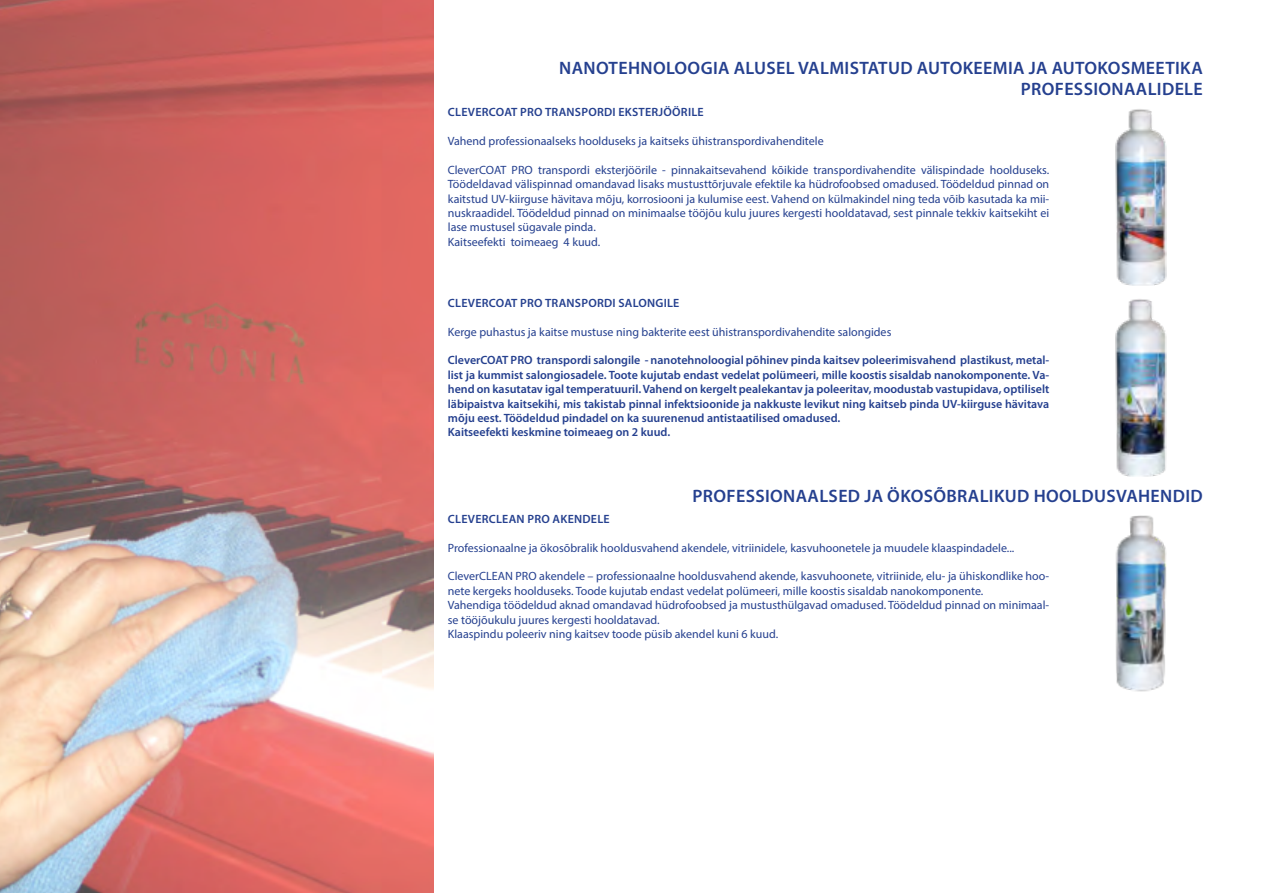
<style>
.page{position:relative;width:1263px;height:893px;background:#fff}
.page>*{position:absolute;margin:0;border:0;box-sizing:border-box;transform-origin:0 0}
.t1{font:600 18px/21.6px "Myriad Pro";letter-spacing:.02em;color:#25408f;text-align:right}
.t2{font:12px/14.4px "Myriad Pro";color:#25408f}
.t3{font:600 12px/14.4px "Myriad Pro";color:#25408f}
.t4{font:600 12px "Myriad Pro";letter-spacing:.02em;color:#25408f}
</style>
<div class="page">
<img style="left:0;top:0;width:434px;height:893px">
<img style="left:1115px;top:109px;width:51px;height:177px">
<img style="left:1115px;top:299px;width:51px;height:177px">
<img style="left:1115px;top:515px;width:51px;height:177px">
<h1 class="t1" style="left:559px;top:56px;width:645px">NANOTEHNOLOOGIA ALUSEL VALMISTATUD AUTOKEEMIA JA AUTOKOSMEETIKA<br>PROFESSIONAALIDELE</h1>
<p class="t4" style="left:448px;top:104px;width:257px">CLEVERCOAT PRO TRANSPORDI EKSTERJÖÖRILE</p>
<p class="t2" style="left:448px;top:133px;width:377px">Vahend professionaalseks hoolduseks ja kaitseks ühistranspordivahenditele</p>
<p class="t2" style="left:448px;top:162px;width:603px">CleverCOAT PRO transpordi eksterjöörile - pinnakaitsevahend kõikide transpordivahendite välispindade hoolduseks.<br>Töödeldavad välispinnad omandavad lisaks mustusttõrjuvale efektile ka hüdrofoobsed omadused. Töödeldud pinnad on kaitstud UV-kiirguse hävitava mõju, korrosiooni ja kulumise eest. Vahend on külmakindel ning teda võib kasutada ka mii&shy;nuskraadidel. Töödeldud pinnad on minimaalse tööjõu kulu juures kergesti hooldatavad, sest pinnale tekkiv kaitsekiht ei lase mustusel sügavale pinda.<br>Kaitseefekti toimeaeg 4 kuud.</p>
<p class="t4" style="left:448px;top:295px;width:233px">CLEVERCOAT PRO TRANSPORDI SALONGILE</p>
<p class="t2" style="left:448px;top:324px;width:445px">Kerge puhastus ja kaitse mustuse ning bakterite eest ühistranspordivahendite salongides</p>
<p class="t3" style="left:448px;top:353px;width:603px">CleverCOAT PRO transpordi salongile - nanotehnoloogial põhinev pinda kaitsev poleerimisvahend plastikust, metal&shy;list ja kummist salongiosadele. Toote kujutab endast vedelat polümeeri, mille koostis sisaldab nanokomponente. Va&shy;hend on kasutatav igal temperatuuril. Vahend on kergelt pealekantav ja poleeritav, moodustab vastupidava, optiliselt läbipaistva kaitsekihi, mis takistab pinnal infektsioonide ja nakkuste levikut ning kaitseb pinda UV-kiirguse hävitava mõju eest. Töödeldud pindadel on ka suurenenud antistaatilised omadused.<br>Kaitseefekti keskmine toimeaeg on 2 kuud.</p>
<h1 class="t1" style="left:692px;top:484px;width:512px">PROFESSIONAALSED JA ÖKOSÕBRALIKUD HOOLDUSVAHENDID</h1>
<p class="t4" style="left:448px;top:511px;width:163px">CLEVERCLEAN PRO AKENDELE</p>
<p class="t2" style="left:448px;top:540px;width:568px">Professionaalne ja ökosõbralik hooldusvahend akendele, vitriinidele, kasvuhoonetele ja muudele klaaspindadele...</p>
<p class="t2" style="left:448px;top:569px;width:603px">CleverCLEAN PRO akendele – professionaalne hooldusvahend akende, kasvuhoonete, vitriinide, elu- ja ühiskondlike hoo&shy;nete kergeks hoolduseks. Toode kujutab endast vedelat polümeeri, mille koostis sisaldab nanokomponente.<br>Vahendiga töödeldud aknad omandavad hüdrofoobsed ja mustusthülgavad omadused. Töödeldud pinnad on minimaal&shy;se tööjõukulu juures kergesti hooldatavad.<br>Klaaspindu poleeriv ning kaitsev toode püsib akendel kuni 6 kuud.</p>
</div>
